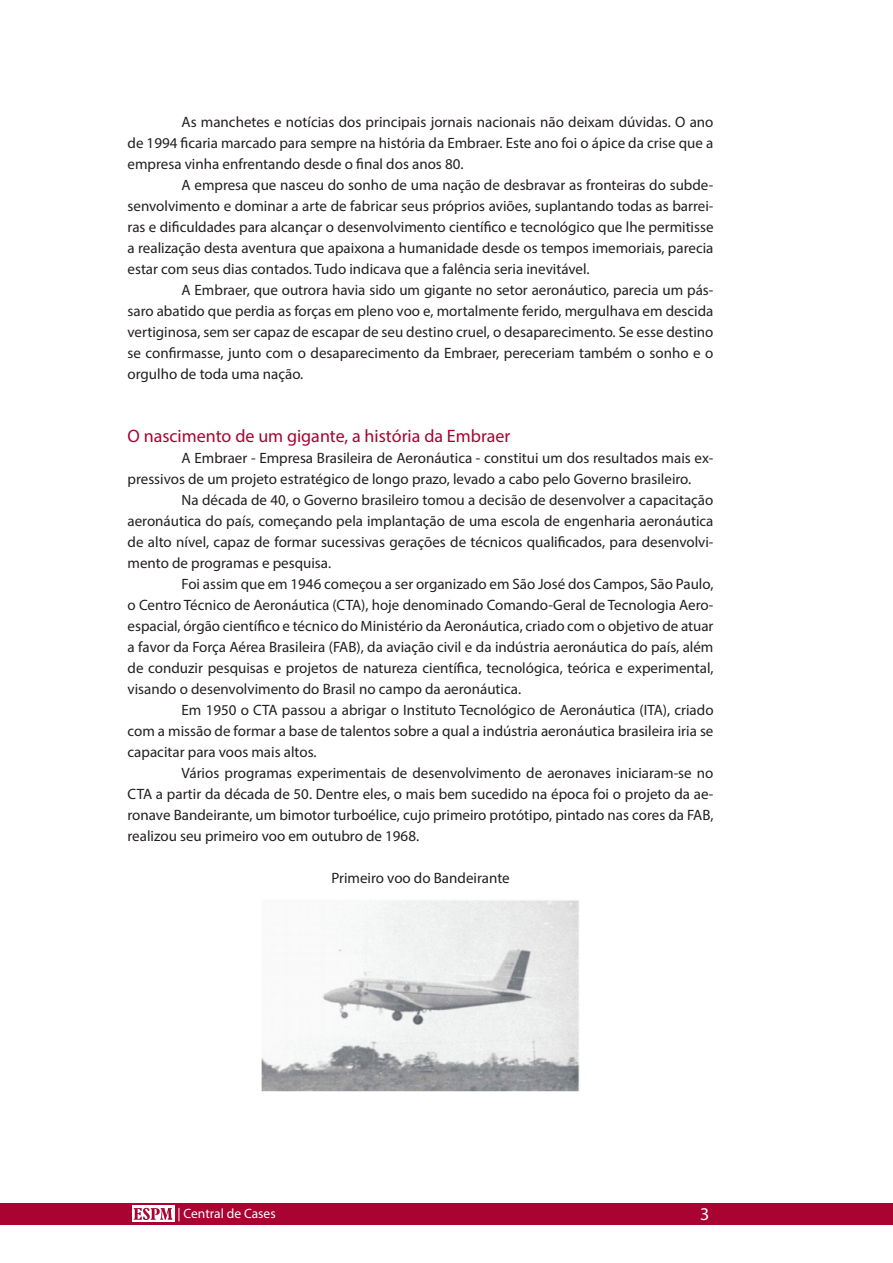
<style>
.page{position:relative;width:893px;height:1263px;background:#fff}
.page>*{position:absolute;margin:0;border:0;box-sizing:border-box;transform-origin:0 0}
.subtitulo_textocorri{font:18px "Myriad Pro";color:#a90332}
.t1{font:18px "Myriad Pro";color:#fff}
.corpotexto{font:15px/21px "Myriad Pro";color:#231f20;text-align:justify}
.t2{font:13.5px "Myriad Pro";color:#fff}
</style>
<div class="page">
<div style="left:0;top:1203px;width:893px;height:22px;background:#a90332"></div>
<div style="left:132px;top:1206px;width:42px;height:16px;background:#fff"></div>
<svg style="left:134px;top:1208px;width:38px;height:12px"></svg>
<img style="left:261px;top:900px;width:319px;height:191px">
<p class="corpotexto" style="left:128px;top:112px;width:587px;text-indent:54px">As manchetes e notícias dos principais jornais nacionais não deixam dúvidas. O ano de 1994 ficaria marcado para sempre na história da Embraer. Este ano foi o ápice da crise que a empresa vinha enfrentando desde o final dos anos 80.</p>
<p class="corpotexto" style="left:128px;top:175px;width:587px;text-indent:54px">A empresa que nasceu do sonho de uma nação de desbravar as fronteiras do subde&shy;senvolvimento e dominar a arte de fabricar seus próprios aviões, suplantando todas as barrei&shy;ras e dificuldades para alcançar o desenvolvimento científico e tecnológico que lhe permitisse a realização desta aventura que apaixona a humanidade desde os tempos imemoriais, parecia estar com seus dias contados. Tudo indicava que a falência seria inevitável.</p>
<p class="corpotexto" style="left:128px;top:280px;width:587px;text-indent:54px">A Embraer, que outrora havia sido um gigante no setor aeronáutico, parecia um pás&shy;saro abatido que perdia as forças em pleno voo e, mortalmente ferido, mergulhava em descida vertiginosa, sem ser capaz de escapar de seu destino cruel, o desaparecimento. Se esse destino se confirmasse, junto com o desaparecimento da Embraer, pereceriam também o sonho e o orgulho de toda uma nação.</p>
<p class="subtitulo_textocorri" style="left:128px;top:425px;width:384px">O nascimento de um gigante, a história da Embraer</p>
<p class="corpotexto" style="left:128px;top:448px;width:587px;text-indent:54px">A Embraer - Empresa Brasileira de Aeronáutica - constitui um dos resultados mais ex&shy;pressivos de um projeto estratégico de longo prazo, levado a cabo pelo Governo brasileiro.</p>
<p class="corpotexto" style="left:128px;top:490px;width:587px;text-indent:54px">Na década de 40, o Governo brasileiro tomou a decisão de desenvolver a capacitação aeronáutica do país, começando pela implantação de uma escola de engenharia aeronáutica de alto nível, capaz de formar sucessivas gerações de técnicos qualificados, para desenvolvi&shy;mento de programas e pesquisa.</p>
<p class="corpotexto" style="left:128px;top:574px;width:587px;text-indent:54px">Foi assim que em 1946 começou a ser organizado em São José dos Campos, São Paulo, o Centro Técnico de Aeronáutica (CTA), hoje denominado Comando-Geral de Tecnologia Aero&shy;espacial, órgão científico e técnico do Ministério da Aeronáutica, criado com o objetivo de atuar a favor da Força Aérea Brasileira (FAB), da aviação civil e da indústria aeronáutica do país, além de conduzir pesquisas e projetos de natureza científica, tecnológica, teórica e experimental, visando o desenvolvimento do Brasil no campo da aeronáutica.</p>
<p class="corpotexto" style="left:128px;top:700px;width:587px;text-indent:54px">Em 1950 o CTA passou a abrigar o Instituto Tecnológico de Aeronáutica (ITA), criado com a missão de formar a base de talentos sobre a qual a indústria aeronáutica brasileira iria se capacitar para voos mais altos.</p>
<p class="corpotexto" style="left:128px;top:763px;width:587px;text-indent:54px">Vários programas experimentais de desenvolvimento de aeronaves iniciaram-se no CTA a partir da década de 50. Dentre eles, o mais bem sucedido na época foi o projeto da ae&shy;ronave Bandeirante, um bimotor turboélice, cujo primeiro protótipo, pintado nas cores da FAB, realizou seu primeiro voo em outubro de 1968.</p>
<p class="corpotexto" style="left:331px;top:868px;width:180px">Primeiro voo do Bandeirante</p>
<p class="t2" style="left:177px;top:1205px;width:100px">| Central de Cases</p>
<p class="t1" style="left:700px;top:1203px;width:11px">3</p>
</div>
